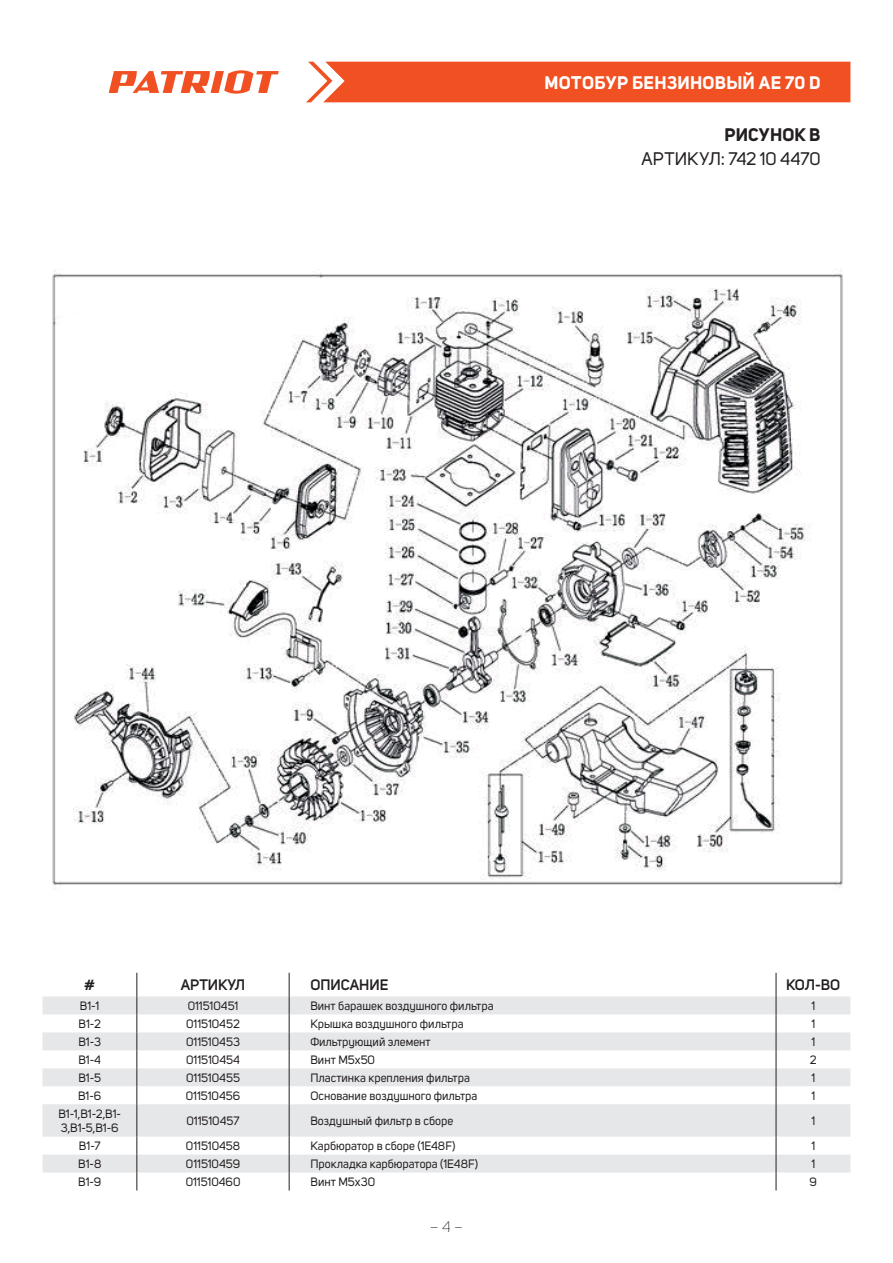
<style>
.page{position:relative;width:893px;height:1263px;background:#fff}
.page>*{position:absolute;margin:0;border:0;box-sizing:border-box;transform-origin:0 0}
.t1{font:700 18px "Uni Sans";letter-spacing:.015em;color:#fff}
.t2{font:18px "Uni Sans";letter-spacing:-.005em;color:#231f20}
.t3{font:700 18px "Uni Sans";letter-spacing:.01em;color:#231f20}
.t4{font:600 15px "Uni Sans";color:#231f20}
.t5{font:300 15px "Uni Sans";color:#231f20}
.t6{font:12px/14.4px "Uni Sans";color:#231f20}
</style>
<div class="page">
<div style="left:306px;top:62px;width:544px;height:40px;background:#f15122"></div>
<svg style="left:109px;top:70px;width:170px;height:24px"></svg>
<svg style="left:43px;top:973px;width:807px;height:217px"></svg>
<svg style="left:43px;top:996px;width:807px;height:176px;fill:#e6e7e9"></svg>
<svg style="left:136px;top:973px;width:1px;height:131px"></svg>
<svg style="left:289px;top:973px;width:1px;height:131px"></svg>
<svg style="left:776px;top:973px;width:1px;height:131px"></svg>
<hr style="left:136px;top:1104px;width:1px;height:32px;background:#231f20">
<hr style="left:289px;top:1104px;width:1px;height:32px;background:#231f20">
<hr style="left:776px;top:1104px;width:1px;height:32px;background:#231f20">
<svg style="left:136px;top:1136px;width:1px;height:54px"></svg>
<svg style="left:289px;top:1136px;width:1px;height:54px"></svg>
<svg style="left:776px;top:1136px;width:1px;height:54px"></svg>
<img style="left:52px;top:269px;width:791px;height:621px">
<h1 class="t1" style="left:544px;top:72px;width:277px">МОТОБУР БЕНЗИНОВЫЙ AE 70 D</h1>
<h1 class="t3" style="left:724px;top:123px;width:98px">РИСУНОК В</h1>
<h1 class="t2" style="left:641px;top:148px;width:181px">АРТИКУЛ: 742 10 4470</h1>
<p class="t4" style="left:84px;top:976px;width:12px">#</p>
<p class="t4" style="left:181px;top:976px;width:66px">АРТИКУЛ</p>
<p class="t4" style="left:310px;top:976px;width:80px">ОПИСАНИЕ</p>
<p class="t4" style="left:786px;top:976px;width:56px">КОЛ-ВО</p>
<p class="t6" style="left:80px;top:999px;width:21px">B1-1</p>
<p class="t6" style="left:188px;top:999px;width:52px">011510451</p>
<p class="t6" style="left:310px;top:999px;width:185px">Винт барашек воздушного фильтра</p>
<p class="t6" style="left:811px;top:999px;width:5px">1</p>
<p class="t6" style="left:78px;top:1017px;width:24px">B1-2</p>
<p class="t6" style="left:186px;top:1017px;width:55px">011510452</p>
<p class="t6" style="left:310px;top:1017px;width:155px">Крышка воздушного фильтра</p>
<p class="t6" style="left:811px;top:1017px;width:5px">1</p>
<p class="t6" style="left:78px;top:1035px;width:24px">B1-3</p>
<p class="t6" style="left:186px;top:1035px;width:55px">011510453</p>
<p class="t6" style="left:310px;top:1035px;width:122px">Фильтрующий элемент</p>
<p class="t6" style="left:811px;top:1035px;width:5px">1</p>
<p class="t6" style="left:78px;top:1053px;width:24px">B1-4</p>
<p class="t6" style="left:186px;top:1053px;width:55px">011510454</p>
<p class="t6" style="left:310px;top:1053px;width:66px">Винт М5х50</p>
<p class="t6" style="left:810px;top:1053px;width:8px">2</p>
<p class="t6" style="left:78px;top:1071px;width:24px">B1-5</p>
<p class="t6" style="left:186px;top:1071px;width:55px">011510455</p>
<p class="t6" style="left:310px;top:1071px;width:161px">Пластинка крепления фильтра</p>
<p class="t6" style="left:811px;top:1071px;width:5px">1</p>
<p class="t6" style="left:78px;top:1089px;width:25px">B1-6</p>
<p class="t6" style="left:186px;top:1089px;width:56px">011510456</p>
<p class="t6" style="left:310px;top:1089px;width:168px">Основание воздушного фильтра</p>
<p class="t6" style="left:811px;top:1089px;width:5px">1</p>
<p class="t6" style="left:58px;top:1107px;width:64px">B1-1,B1-2,B1-<br>3,B1-5,B1-6</p>
<p class="t6" style="left:186px;top:1114px;width:55px">011510457</p>
<p class="t6" style="left:310px;top:1114px;width:144px">Воздушный фильтр в сборе</p>
<p class="t6" style="left:811px;top:1114px;width:5px">1</p>
<p class="t6" style="left:79px;top:1139px;width:23px">B1-7</p>
<p class="t6" style="left:186px;top:1139px;width:56px">011510458</p>
<p class="t6" style="left:310px;top:1139px;width:146px">Карбюратор в сборе (1E48F)</p>
<p class="t6" style="left:811px;top:1139px;width:5px">1</p>
<p class="t6" style="left:78px;top:1157px;width:25px">B1-8</p>
<p class="t6" style="left:186px;top:1157px;width:56px">011510459</p>
<p class="t6" style="left:310px;top:1157px;width:169px">Прокладка карбюратора (1E48F)</p>
<p class="t6" style="left:811px;top:1157px;width:5px">1</p>
<p class="t6" style="left:78px;top:1175px;width:25px">B1-9</p>
<p class="t6" style="left:186px;top:1175px;width:56px">011510460</p>
<p class="t6" style="left:310px;top:1175px;width:66px">Винт М5х30</p>
<p class="t6" style="left:810px;top:1175px;width:9px">9</p>
<p class="t5" style="left:430px;top:1218px;width:35px">– 4 –</p>
</div>
